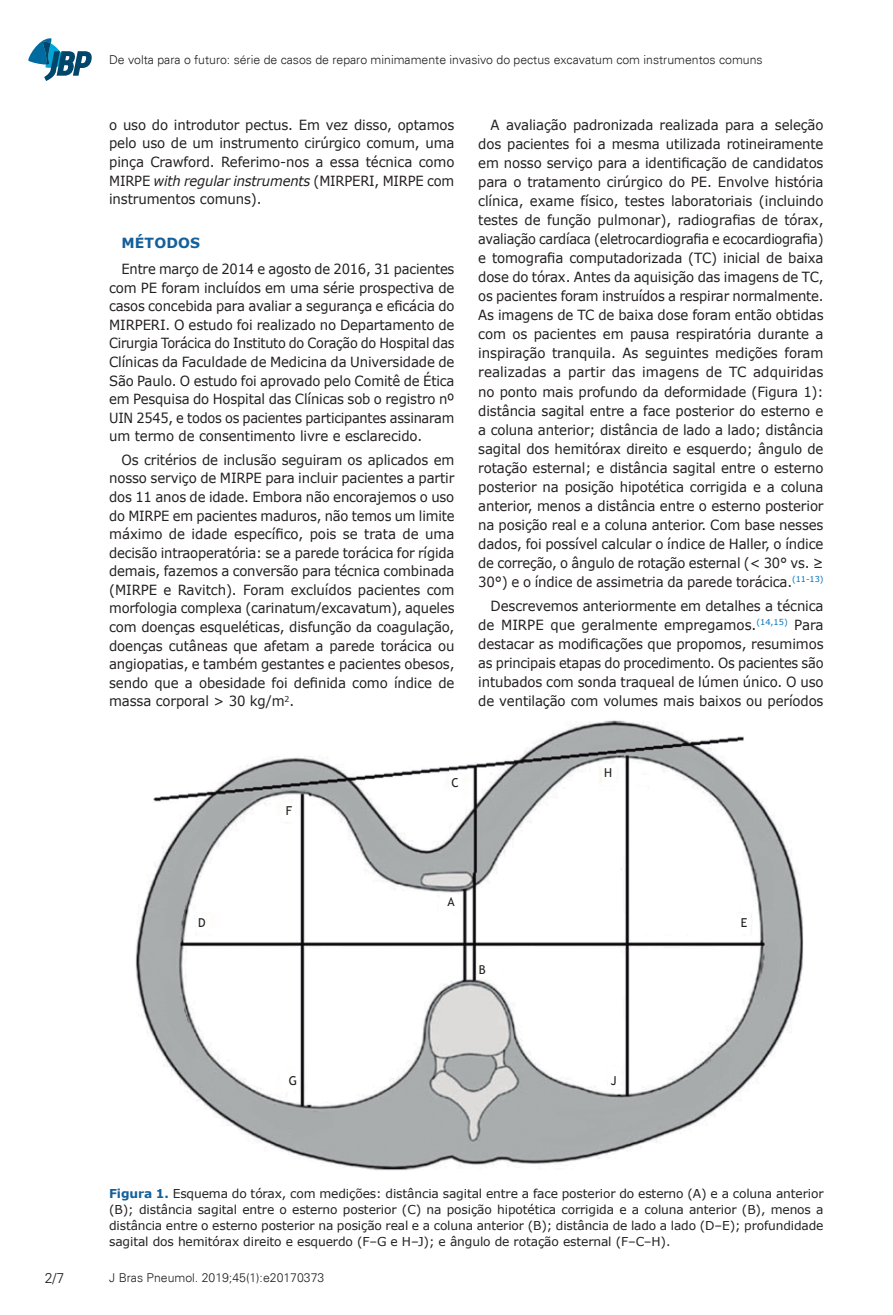
<style>
.page{position:relative;width:893px;height:1315px;background:#fff}
.page>*{position:absolute;margin:0;border:0;box-sizing:border-box;transform-origin:0 0}
.t1{font:14px/19.1px "Verdana";letter-spacing:-.01em;color:#231f20;text-align:justify;scale:.95 1}
.t2{font:14px/18.6px "Verdana";letter-spacing:-.01em;color:#231f20;text-align:justify;scale:.93 1}
.t3{font:700 14px "Verdana";letter-spacing:.01em;color:#15609a}
.t4{font:300 14px "Univers";color:#231f20}
.t5{font:12.25px/15.8px "Verdana";letter-spacing:-.01em;color:#231f20;text-align:justify}
.t6{font:300 12.25px "Univers";color:#231f20}
.t7{font:12.25px "Trebuchet MS";color:#231f20}
.s1{font-style:italic}
.s2{font-weight:700;color:#15609a}
</style>
<div class="page">
<svg style="left:28px;top:38px;width:64px;height:43px"></svg>
<img style="left:135px;top:720px;width:669px;height:451px">
<p class="t6" style="left:109px;top:52px;width:655px">De volta para o futuro: série de casos de reparo minimamente invasivo do pectus excavatum com instrumentos comuns</p>
<p class="t1" style="left:109px;top:115px;width:365px;line-height:18.6px">o uso do introdutor pectus. Em vez disso, optamos pelo uso de um instrumento cirúrgico comum, uma pinça Crawford. Referimo-nos a essa técnica como MIRPE <span class="s1">with regular instruments</span> (MIRPERI, MIRPE com instrumentos comuns).</p>
<p class="t3" style="left:122px;top:233px;width:80px">MÉTODOS</p>
<p class="t2" style="left:109px;top:260px;width:373px;text-indent:12px">Entre março de 2014 e agosto de 2016, 31 pacientes com PE foram incluídos em uma série prospectiva de casos concebida para avaliar a segurança e eficácia do MIRPERI. O estudo foi realizado no Departamento de Cirurgia Torácica do Instituto do Coração do Hospital das Clínicas da Faculdade de Medicina da Universidade de São Paulo. O estudo foi aprovado pelo Comitê de Ética em Pesquisa do Hospital das Clínicas sob o registro nº UIN 2545, e todos os pacientes participantes assinaram um termo de consentimento livre e esclarecido.</p>
<p class="t1" style="left:109px;top:450px;width:365px;line-height:18.6px;text-indent:12px">Os critérios de inclusão seguiram os aplicados em nosso serviço de MIRPE para incluir pacientes a partir dos 11 anos de idade. Embora não encorajemos o uso do MIRPE em pacientes maduros, não temos um limite máximo de idade específico, pois se trata de uma decisão intraoperatória: se a parede torácica for rígida demais, fazemos a conversão para técnica combinada (MIRPE e Ravitch). Foram excluídos pacientes com morfologia complexa (carinatum/excavatum), aqueles com doenças esqueléticas, disfunção da coagulação, doenças cutâneas que afetam a parede torácica ou angiopatias, e também gestantes e pacientes obesos, sendo que a obesidade foi definida como índice de massa corporal &gt; 30 kg/m<sup>2</sup>.</p>
<p class="t1" style="left:478px;top:115px;width:365px;text-indent:12px">A avaliação padronizada realizada para a seleção dos pacientes foi a mesma utilizada rotineiramente em nosso serviço para a identificação de candidatos para o tratamento cirúrgico do PE. Envolve história clínica, exame físico, testes laboratoriais (incluindo testes de função pulmonar), radiografias de tórax, avaliação cardíaca (eletrocardiografia e ecocardiografia) e tomografia computadorizada (TC) inicial de baixa dose do tórax. Antes da aquisição das imagens de TC, os pacientes foram instruídos a respirar normalmente.<br>As imagens de TC de baixa dose foram então obtidas com os pacientes em pausa respiratória durante a inspiração tranquila. As seguintes medições foram realizadas a partir das imagens de TC adquiridas no ponto mais profundo da deformidade (Figura 1): distância sagital entre a face posterior do esterno e a coluna anterior; distância de lado a lado; distância sagital dos hemitórax direito e esquerdo; ângulo de rotação esternal; e distância sagital entre o esterno posterior na posição hipotética corrigida e a coluna anterior, menos a distância entre o esterno posterior na posição real e a coluna anterior. Com base nesses dados, foi possível calcular o índice de Haller, o índice de correção, o ângulo de rotação esternal (&lt; 30° vs. ≥ 30°) e o índice de assimetria da parede torácica.<sup>(11-13)</sup></p>
<p class="t1" style="left:478px;top:596px;width:365px;text-indent:12px">Descrevemos anteriormente em detalhes a técnica de MIRPE que geralmente empregamos.<sup>(14,15)</sup> Para destacar as modificações que propomos, resumimos as principais etapas do procedimento. Os pacientes são intubados com sonda traqueal de lúmen único. O uso de ventilação com volumes mais baixos ou períodos</p>
<p class="t7" style="left:286px;top:803px;width:8px">F</p>
<p class="t7" style="left:451px;top:775px;width:9px">C</p>
<p class="t7" style="left:604px;top:765px;width:10px">H</p>
<p class="t7" style="left:198px;top:915px;width:9px">D</p>
<p class="t7" style="left:447px;top:894px;width:9px">A</p>
<p class="t7" style="left:479px;top:962px;width:8px">B</p>
<p class="t7" style="left:741px;top:915px;width:8px">E</p>
<p class="t7" style="left:289px;top:1073px;width:10px">G</p>
<p class="t7" style="left:611px;top:1073px;width:7px">J</p>
<p class="t5" style="left:109px;top:1185px;width:716px"><span class="s2">Figura 1.</span> Esquema do tórax, com medições: distância sagital entre a face posterior do esterno (A) e a coluna anterior (B); distância sagital entre o esterno posterior (C) na posição hipotética corrigida e a coluna anterior (B), menos a distância entre o esterno posterior na posição real e a coluna anterior (B); distância de lado a lado (D–E); profundidade sagital dos hemitórax direito e esquerdo (F–G e H–J); e ângulo de rotação esternal (F–C–H).</p>
<p class="t4" style="left:45px;top:1269px;width:21px">2/7</p>
<p class="t6" style="left:109px;top:1270px;width:217px">J Bras Pneumol. 2019;45(1):e20170373</p>
</div>
